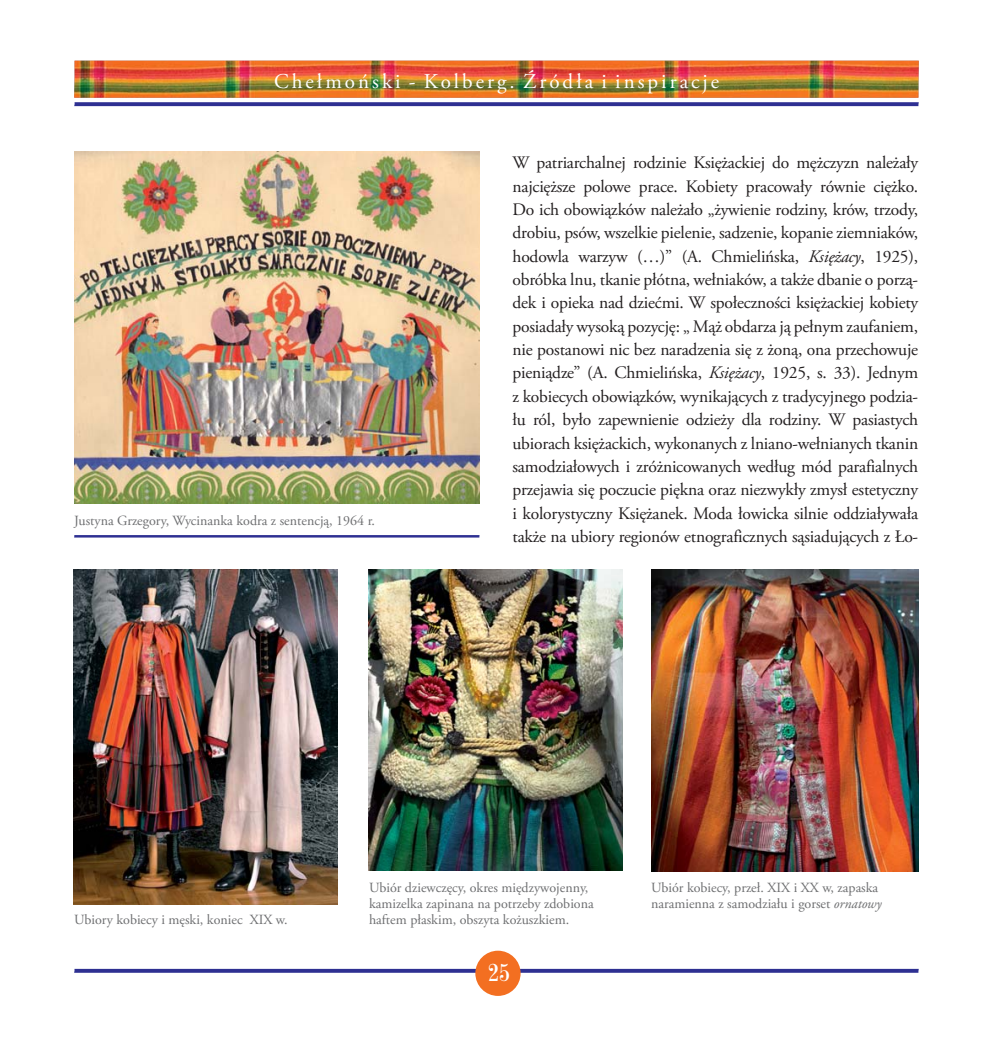
<style>
.page{position:relative;width:993px;height:1042px;background:#fff}
.page>*{position:absolute;margin:0;border:0;box-sizing:border-box;transform-origin:0 0}
.t1{font:24.5px "Century 725 Cn EU Normal";color:#fff}
.t2{font:21px "Adobe Garamond Pro";letter-spacing:.145em;color:#fff}
.t3{font:17.5px/23.3px "Adobe Garamond Pro";letter-spacing:-.015em;color:#231f20;text-align:justify}
.t4{font:14px/16.1px "Adobe Garamond Pro";color:#6d6e70}
.s1{font-style:italic}
</style>
<div class="page">
<svg style="left:74px;top:969px;width:844px;height:4px;background:#383a97"></svg>
<div style="left:475px;top:950px;width:45px;height:46px;background:#f36f21;border-radius:50%"></div>
<img style="left:74px;top:151px;width:405px;height:352px">
<img style="left:74px;top:569px;width:263px;height:336px">
<img style="left:368px;top:569px;width:254px;height:302px">
<img style="left:651px;top:569px;width:266px;height:302px">
<svg style="left:74px;top:535px;width:405px;height:2px"></svg>
<img style="left:74px;top:61px;width:844px;height:45px">
<p class="t2" style="left:274px;top:73px;width:446px">Chełmoński - Kolberg. Źródła i inspiracje</p>
<p class="t4" style="left:74px;top:514px;width:302px">Justyna Grzegory, Wycinanka kodra z sentencją, 1964 r.</p>
<p class="t3" style="left:512px;top:153px;width:407px">W patriarchalnej rodzinie Księżackiej do mężczyzn należały najcięższe polowe prace. Kobiety pracowały równie ciężko.<br>Do ich obowiązków należało „żywienie rodziny, krów, trzody, drobiu, psów, wszelkie pielenie, sadzenie, kopanie ziemniaków, hodowla warzyw (…)” (A. Chmielińska,</p>
<p class="t3" style="left:512px;top:246px;width:407px;text-indent:296px"><span class="s1">Księżacy</span>, 1925), obróbka lnu, tkanie płótna, wełniaków, a także dbanie o porzą&shy;dek i opieka nad dziećmi. W społeczności księżackiej kobiety posiadały wysoką pozycję: „ Mąż obdarza ją pełnym zaufaniem, nie postanowi nic bez naradzenia się z żoną, ona przechowuje pieniądze” (A. Chmielińska, <span class="s1">Księżacy</span>, 1925, s. 33). Jednym z kobiecych obowiązków, wynikających z tradycyjnego podzia&shy;łu ról, było zapewnienie odzieży dla rodziny. W pasiastych ubiorach księżackich, wykonanych z lniano-wełnianych tkanin samodziałowych i zróżnicowanych według mód parafialnych przejawia się poczucie piękna oraz niezwykły zmysł estetyczny i kolorystyczny Księżanek. Moda łowicka silnie oddziaływała także na ubiory regionów etnograficznych sąsiadujących z Ło-</p>
<p class="t4" style="left:74px;top:913px;width:215px">Ubiory kobiecy i męski, koniec XIX w.</p>
<p class="t4" style="left:369px;top:880px;width:226px">Ubiór dziewczęcy, okres międzywojenny, kamizelka zapinana na potrzeby zdobiona haftem płaskim, obszyta kożuszkiem.</p>
<p class="t4" style="left:650px;top:880px;width:232px">Ubiór kobiecy, przeł. XIX i XX w, zapaska naramienna z samodziału i gorset <span class="s1">ornatowy</span></p>
<h1 class="t1" style="left:488px;top:958px;width:23px">25</h1>
</div>
